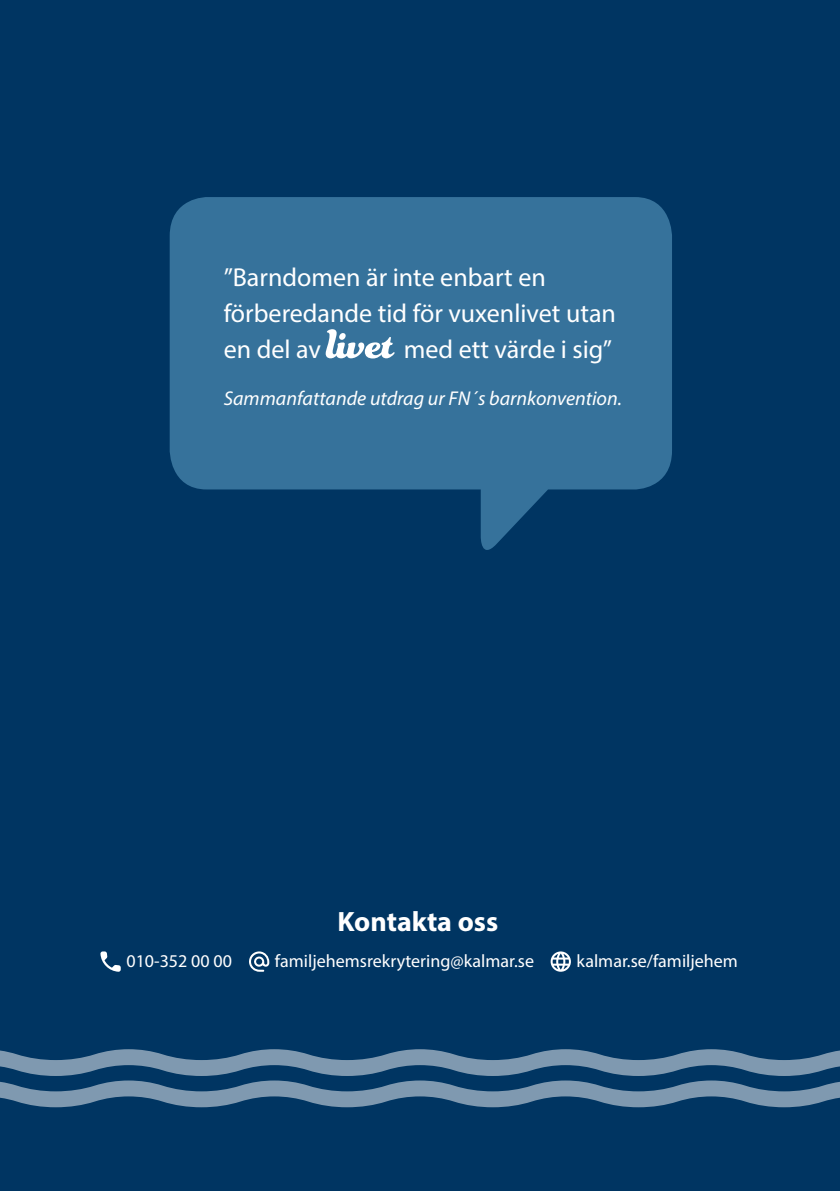
<style>
.page{position:relative;width:840px;height:1191px;background:#fff}
.page>*{position:absolute;margin:0;border:0;box-sizing:border-box;transform-origin:0 0}
.t1{font:700 28px "Myriad Pro";color:#fff}
.Text_i_grafik_-_vit{font:26px/36px "Myriad Pro";color:#fff}
.Text_i_grafik_-_vit-2{font:italic 20px "Myriad Pro";color:#fff}
.Footer__baksida_text{font:18px "Myriad Pro";color:#fff}
.s1{font-family:"Funkydori";font-size:50px}
</style>
<div class="page">
<div style="left:0;top:0;width:839px;height:1191px;background:#003562"></div>
<svg style="left:0;top:1049px;width:839px;height:58px"></svg>
<svg style="left:100px;top:951px;width:21px;height:20px"></svg>
<svg style="left:249px;top:951px;width:20px;height:20px"></svg>
<svg style="left:550px;top:951px;width:20px;height:20px"></svg>
<svg style="left:170px;top:197px;width:501px;height:353px;fill:#36729b"></svg>
<p class="Text_i_grafik_-_vit" style="left:223px;top:259px;width:393px">”Barndomen är inte enbart en förberedande tid för vuxenlivet utan en del av <span class="s1">livet</span> med ett värde i sig”</p>
<p class="Text_i_grafik_-_vit-2" style="left:223px;top:386px;width:399px">Sammanfattande utdrag ur FN´s barnkonvention.</p>
<p class="t1" style="left:337px;top:903px;width:162px">Kontakta oss</p>
<p class="Footer__baksida_text" style="left:126px;top:950px;width:107px">010-352 00 00</p>
<p class="Footer__baksida_text" style="left:275px;top:950px;width:260px">familjehemsrekrytering@kalmar.se</p>
<p class="Footer__baksida_text" style="left:576px;top:950px;width:163px">kalmar.se/familjehem</p>
</div>
